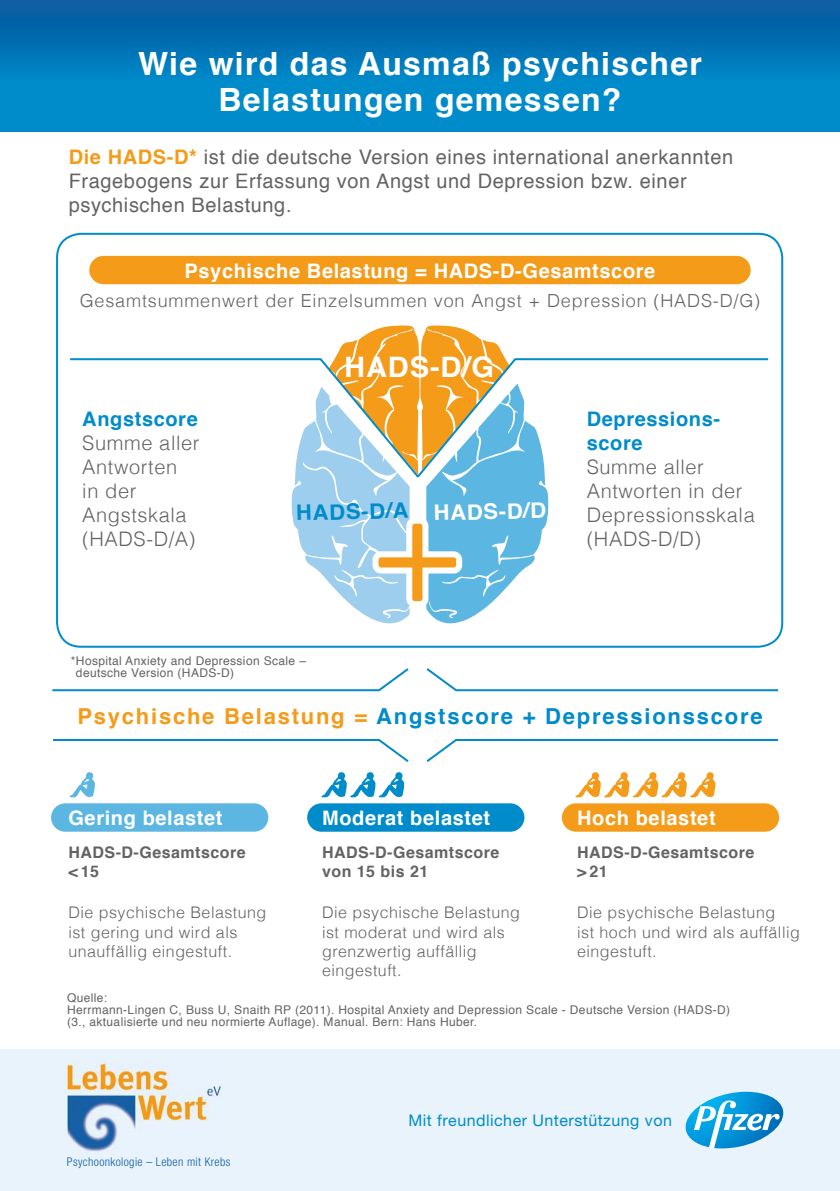
<style>
.page{position:relative;width:840px;height:1191px;background:#fff}
.page>*{position:absolute;margin:0;border:0;box-sizing:border-box;transform-origin:0 0}
.t1{font:700 32px/36px "Helvetica";letter-spacing:.04em;color:#fff;text-align:center}
.t2{font:700 28.2px "Helvetica";color:#fff}
.t3{font:700 22px "Helvetica";letter-spacing:.08em;color:#008bcb}
.t4{font:700 21.4px "Helvetica";color:#008bcb}
.t5{font:20px/24px "Helvetica";letter-spacing:.03em;color:#646363}
.t6{font:300 20px/24px "Helvetica";letter-spacing:.03em;color:#646363}
.t7{font:700 20px "Helvetica";letter-spacing:.03em;color:#fff}
.t8{font:700 20px/24px "Helvetica";letter-spacing:.03em;color:#008bcb}
.t9{font:300 18px "Helvetica";letter-spacing:.045em;color:#646363}
.t10{font:300 16px/19.2px "Helvetica";letter-spacing:.03em;color:#646363}
.t11{font:700 16px/19.2px "Helvetica";letter-spacing:.03em;color:#646363}
.t12{font:16px "Helvetica Neue LT Pro";letter-spacing:.03em;color:#008bcb}
.t13{font:12px/12px "Helvetica";letter-spacing:.03em;color:#646363}
.t14{font:300 condensed 12px "Helvetica Neue LT Pro";letter-spacing:.03em;color:#105ea4}
.s1{font-weight:700;color:#f59b1a}
.s2{color:#fff}
.s3{color:#f59b1a}
</style>
<div class="page">
<div style="left:56px;top:233px;width:726px;height:414px;border:2px solid #008bcb;border-radius:24px"></div>
<div style="left:89px;top:256px;width:661px;height:28px;background:#f59b1a;border-radius:14px"></div>
<svg style="left:291px;top:325px;width:257px;height:298px"></svg>
<svg style="left:70px;top:357px;width:697px;height:122px"></svg>
<svg style="left:52px;top:668px;width:727px;height:94px"></svg>
<div style="left:51px;top:803px;width:217px;height:28px;background:#5cb6e2;border-radius:14px"></div>
<div style="left:307px;top:803px;width:217px;height:28px;background:#008bcb;border-radius:14px"></div>
<div style="left:561px;top:803px;width:217px;height:28px;background:#f59b1a;border-radius:14px"></div>
<svg style="left:69px;top:772px;width:26px;height:26px"></svg>
<svg style="left:321px;top:772px;width:83px;height:26px"></svg>
<svg style="left:575px;top:772px;width:140px;height:26px"></svg>
<div style="left:0;top:0;width:839px;height:132px;background:linear-gradient(to bottom,#065ca2,#0096d5)"></div>
<div style="left:0;top:1049px;width:839px;height:142px;background:#e8f3fb"></div>
<img style="left:65px;top:1062px;width:156px;height:90px">
<svg style="left:685px;top:1091px;width:97px;height:57px"></svg>
<h1 class="t1" style="left:138px;top:46px;width:565px">Wie wird das Ausmaß psychischer<br>Belastungen gemessen?</h1>
<h3 class="t5" style="left:69px;top:145px;width:665px"><span class="s1">Die HADS-D*</span> ist die deutsche Version eines international anerkannten<br>Fragebogens zur Erfassung von Angst und Depression bzw. einer psychischen Belastung.</h3>
<h3 class="t7" style="left:184px;top:254px;width:472px">Psychische Belastung = HADS-D-Gesamtscore</h3>
<h3 class="t9" style="left:80px;top:285px;width:681px">Gesamtsummenwert der Einzelsummen von Angst + Depression (HADS-D/G)</h3>
<h3 class="t8" style="left:82px;top:407px;width:117px">Angstscore</h3>
<h3 class="t6" style="left:82px;top:429px;width:119px">Summe aller<br>Antworten<br>in der<br>Angstskala (HADS-D/A)</h3>
<h2 class="t2" style="left:344px;top:344px;width:151px">HADS-D/G</h2>
<h3 class="t4" style="left:296px;top:495px;width:251px;rotate:-1deg">HADS-D/A <span class="s2">HADS-D/D</span></h3>
<h3 class="t8" style="left:586px;top:407px;width:135px">Depressions&shy;score</h3>
<h3 class="t6" style="left:586px;top:453px;width:169px">Summe aller<br>Antworten in der<br>Depressionsskala (HADS-D/D)</h3>
<p class="t13" style="left:76px;top:655px;width:231px;text-indent:-5px">* Hospital Anxiety and Depression Scale – deutsche Version (HADS-D)</p>
<h3 class="t3" style="left:77px;top:698px;width:686px"><span class="s3">Psychische Belastung =</span> Angstscore + Depressionsscore</h3>
<h3 class="t7" style="left:68px;top:802px;width:156px">Gering belastet</h3>
<h3 class="t7" style="left:322px;top:802px;width:169px">Moderat belastet</h3>
<h3 class="t7" style="left:577px;top:802px;width:140px">Hoch belastet</h3>
<h3 class="t11" style="left:68px;top:842px;width:179px">HADS-D-Gesamtscore &lt; 15</h3>
<h3 class="t11" style="left:322px;top:842px;width:179px">HADS-D-Gesamtscore von 15 bis 21</h3>
<h3 class="t11" style="left:577px;top:842px;width:179px">HADS-D-Gesamtscore &gt; 21</h3>
<h3 class="t10" style="left:68px;top:902px;width:199px">Die psychische Belastung ist gering und wird als unauffällig eingestuft.</h3>
<h3 class="t10" style="left:322px;top:902px;width:199px">Die psychische Belastung ist moderat und wird als grenzwertig auffällig eingestuft.</h3>
<h3 class="t10" style="left:577px;top:902px;width:224px">Die psychische Belastung<br>ist hoch und wird als auffällig eingestuft.</h3>
<p class="t13" style="left:67px;top:992px;width:664px">Quelle:<br>Herrmann-Lingen C, Buss U, Snaith RP (2011). Hospital Anxiety and Depression Scale - Deutsche Version (HADS-D) (3., aktualisierte und neu normierte Auflage). Manual. Bern: Hans Huber.</p>
<p class="t14" style="left:67px;top:1155px;width:165px">Psychoonkologie – Leben mit Krebs</p>
<h3 class="t12" style="left:408px;top:1110px;width:265px">Mit freundlicher Unterstützung von</h3>
</div>
